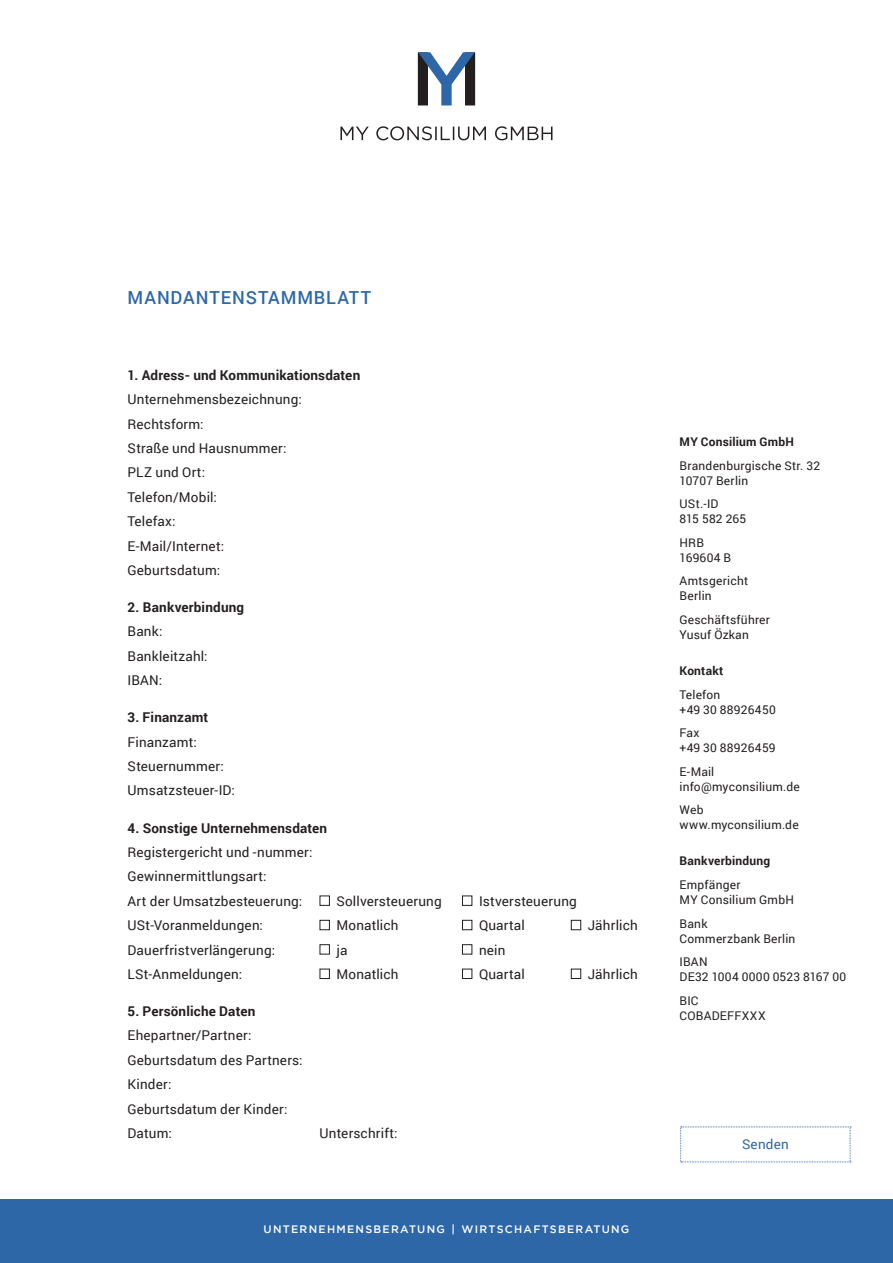
<style>
.page{position:relative;width:893px;height:1263px;background:#fff}
.page>*{position:absolute;margin:0;border:0;box-sizing:border-box;transform-origin:0 0}
.t1{font:500 18px "Roboto";letter-spacing:.05em;color:#2d67a8}
.t2{font:13.5px/24.5px "Roboto";letter-spacing:.015em;color:#231f20}
.t3{font:700 13.5px "Roboto";letter-spacing:.015em;color:#231f20}
.t4{font:13.5px "Roboto";letter-spacing:.015em;color:#2d67a8}
.t5{font:12px/15px "Roboto";letter-spacing:.015em;color:#231f20}
.t6{font:700 12px "Roboto";letter-spacing:.02em;color:#231f20}
.t7{font:500 10.8px "Gotham";letter-spacing:.115em;color:#fff}
</style>
<div class="page">
<svg style="left:418px;top:52px;width:57px;height:53px"></svg>
<svg style="left:340px;top:126px;width:212px;height:14px"></svg>
<div style="left:320px;top:895px;width:10px;height:11px;border:1px solid #231f20"></div>
<div style="left:462px;top:895px;width:10px;height:11px;border:1px solid #231f20"></div>
<div style="left:320px;top:920px;width:10px;height:10px;border:1px solid #231f20"></div>
<div style="left:462px;top:920px;width:10px;height:10px;border:1px solid #231f20"></div>
<div style="left:571px;top:920px;width:10px;height:10px;border:1px solid #231f20"></div>
<div style="left:320px;top:944px;width:10px;height:10px;border:1px solid #231f20"></div>
<div style="left:462px;top:944px;width:10px;height:10px;border:1px solid #231f20"></div>
<div style="left:320px;top:969px;width:10px;height:10px;border:1px solid #231f20"></div>
<div style="left:462px;top:969px;width:10px;height:10px;border:1px solid #231f20"></div>
<div style="left:571px;top:969px;width:10px;height:10px;border:1px solid #231f20"></div>
<div style="left:0;top:1199px;width:893px;height:64px;background:#2d67a8"></div>
<svg style="left:680px;top:1126px;width:171px;height:36px"></svg>
<h1 class="t1" style="left:128px;top:285px;width:245px">MANDANTENSTAMMBLATT</h1>
<p class="t3" style="left:128px;top:365px;width:234px">1. Adress- und Kommunikationsdaten</p>
<p class="t2" style="left:128px;top:387px;width:176px">Unternehmensbezeichnung:<br>Rechtsform:<br>Straße und Hausnummer:<br>PLZ und Ort:<br>Telefon/Mobil:<br>Telefax:<br>E-Mail/Internet:<br>Geburtsdatum:</p>
<p class="t3" style="left:128px;top:598px;width:118px">2. Bankverbindung</p>
<p class="t2" style="left:128px;top:619px;width:82px">Bank:<br>Bankleitzahl:<br>IBAN:</p>
<p class="t3" style="left:128px;top:708px;width:82px">3. Finanzamt</p>
<p class="t2" style="left:128px;top:729px;width:109px">Finanzamt:<br>Steuernummer:<br>Umsatzsteuer-ID:</p>
<p class="t3" style="left:128px;top:818px;width:201px">4. Sonstige Unternehmensdaten</p>
<p class="t2" style="left:128px;top:839px;width:186px">Registergericht und -nummer:<br>Gewinnermittlungsart:<br>Art der Umsatzbesteuerung:</p>
<p class="t2" style="left:336px;top:888px;width:107px">Sollversteuerung</p>
<p class="t2" style="left:479px;top:888px;width:99px">Istversteuerung</p>
<p class="t2" style="left:128px;top:912px;width:137px">USt-Voranmeldungen:</p>
<p class="t2" style="left:336px;top:912px;width:64px">Monatlich</p>
<p class="t2" style="left:479px;top:912px;width:47px">Quartal</p>
<p class="t2" style="left:588px;top:912px;width:51px">Jährlich</p>
<p class="t2" style="left:128px;top:937px;width:149px">Dauerfristverlängerung:</p>
<p class="t2" style="left:336px;top:937px;width:12px">ja</p>
<p class="t2" style="left:479px;top:937px;width:28px">nein</p>
<p class="t2" style="left:128px;top:961px;width:116px">LSt-Anmeldungen:</p>
<p class="t2" style="left:336px;top:961px;width:64px">Monatlich</p>
<p class="t2" style="left:479px;top:961px;width:47px">Quartal</p>
<p class="t2" style="left:588px;top:961px;width:51px">Jährlich</p>
<p class="t3" style="left:128px;top:1002px;width:129px">5. Persönliche Daten</p>
<p class="t2" style="left:128px;top:1023px;width:177px">Ehepartner/Partner:<br>Geburtsdatum des Partners:<br>Kinder:<br>Geburtsdatum der Kinder:<br>Datum:</p>
<p class="t2" style="left:320px;top:1120px;width:80px">Unterschrift:</p>
<p class="t7" style="left:264px;top:1222px;width:367px">UNTERNEHMENSBERATUNG | WIRTSCHAFTSBERATUNG</p>
<p class="t6" style="left:680px;top:434px;width:116px">MY Consilium GmbH</p>
<p class="t5" style="left:680px;top:458px;width:142px">Brandenburgische Str. 32<br>10707 Berlin</p>
<p class="t5" style="left:680px;top:496px;width:68px">USt.-ID<br>815 582 265</p>
<p class="t5" style="left:680px;top:535px;width:53px">HRB<br>169604 B</p>
<p class="t5" style="left:680px;top:573px;width:70px">Amtsgericht<br>Berlin</p>
<p class="t5" style="left:680px;top:612px;width:92px">Geschäftsführer<br>Yusuf Özkan</p>
<p class="t6" style="left:680px;top:662px;width:45px">Kontakt</p>
<p class="t5" style="left:680px;top:686px;width:98px">Telefon<br>+49 30 88926450</p>
<p class="t5" style="left:680px;top:725px;width:98px">Fax<br>+49 30 88926459</p>
<p class="t5" style="left:680px;top:763px;width:122px">E-Mail info@myconsilium.de</p>
<p class="t5" style="left:680px;top:802px;width:121px">Web www.myconsilium.de</p>
<p class="t6" style="left:680px;top:853px;width:92px">Bankverbindung</p>
<p class="t5" style="left:680px;top:877px;width:116px">Empfänger<br>MY Consilium GmbH</p>
<p class="t5" style="left:680px;top:915px;width:117px">Bank<br>Commerzbank Berlin</p>
<p class="t5" style="left:680px;top:954px;width:168px">IBAN<br>DE32 1004 0000 0523 8167 00</p>
<p class="t5" style="left:680px;top:992px;width:88px">BIC<br>COBADEFFXXX</p>
<p class="t4" style="left:742px;top:1135px;width:48px">Senden</p>
</div>
